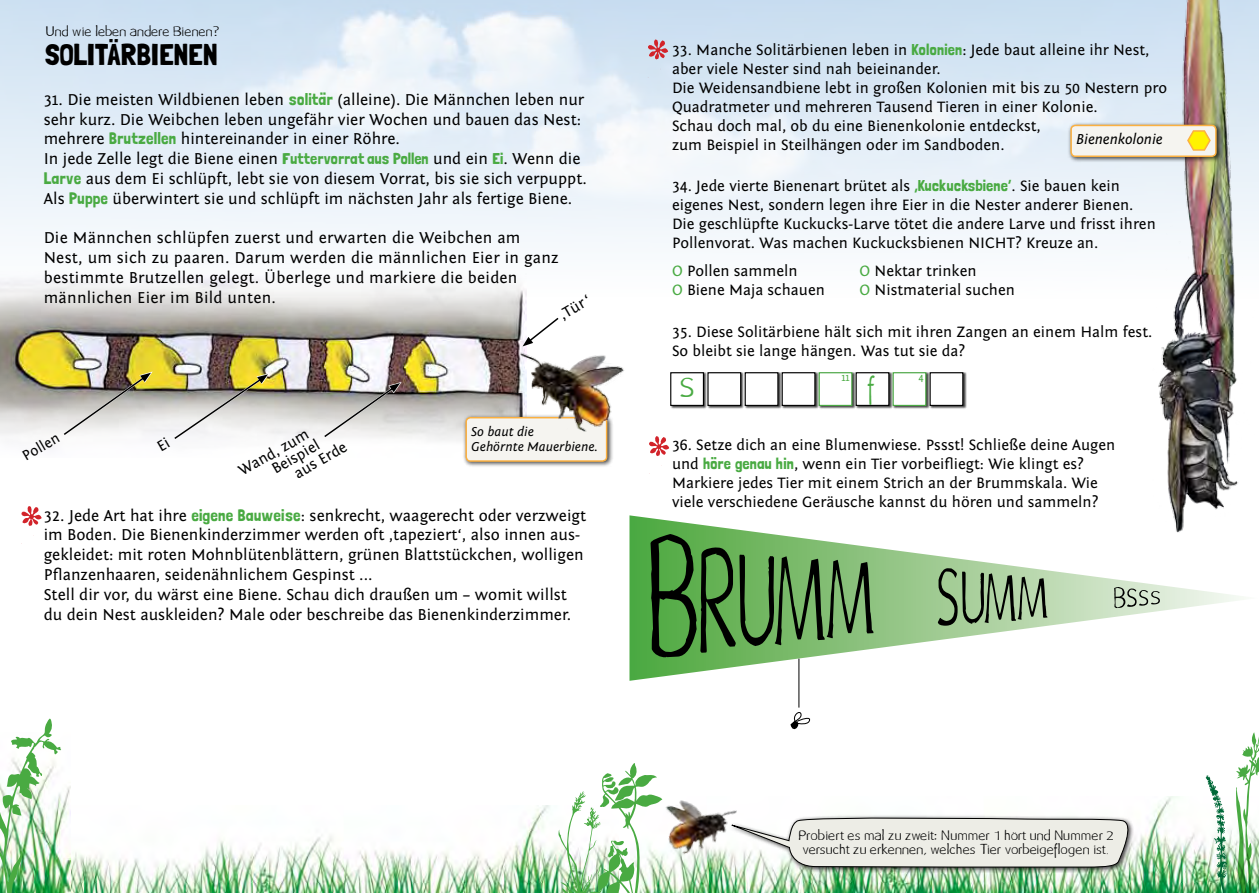
<style>
.page{position:relative;width:1259px;height:893px;background:#fff}
.page>*{position:absolute;margin:0;border:0;box-sizing:border-box;transform-origin:0 0}
.t1{font:60px "Blume";color:#d2232a}
.t2{font:30px "Londrina Solid";letter-spacing:-.01em;color:#000}
.t3{font:24px "Blume";color:#49aa42}
.t4{font:16.5px/19.8px "Fontin Sans";color:#000}
.t5{font:15.75px/18.9px "Fontin Sans";color:#000}
.t6{font:italic 15px "Fontin Sans";color:#000}
.t7{font:15px "Fontin Sans";color:#000}
.t8{font:italic 13.5px/15px "Fontin Sans";color:#000}
.t9{font:12px/14.4px "Blume";letter-spacing:.025em;color:#000;text-align:center}
.t10{font:10.5px "Fontin Sans";color:#49aa42}
.s1{font-family:"Londrina Solid";color:#49aa42}
.s2{font-family:"Londrina Solid";font-size:15.75px;color:#49aa42}
.s3{color:#49aa42}
</style>
<div class="page">
<svg style="left:0;top:0;width:1152px;height:244px"></svg>
<img style="left:1152px;top:0;width:107px;height:515px">
<img style="left:71px;top:806px;width:487px;height:87px">
<img style="left:662px;top:797px;width:573px;height:96px">
<img style="left:0;top:277px;width:527px;height:170px">
<img style="left:61px;top:786px;width:10px;height:107px">
<div style="left:1067px;top:122px;width:155px;height:41px;background:#000;opacity:.75"></div>
<div style="left:1071px;top:125px;width:145px;height:31px;background:#f5f4f0;border-radius:4px"></div>
<div style="left:1070px;top:125px;width:146px;height:32px;border:2px solid #fbb040;border-radius:4px"></div>
<svg style="left:1187px;top:130px;width:24px;height:21px"></svg>
<svg style="left:629px;top:515px;width:615px;height:166px"></svg>
<hr style="left:798px;top:659px;width:1px;height:49px;background:#000">
<img style="left:0;top:719px;width:61px;height:174px">
<svg style="left:1235px;top:732px;width:24px;height:161px"></svg>
<div style="left:462px;top:414px;width:151px;height:54px;background:#000;opacity:.75"></div>
<div style="left:466px;top:418px;width:140px;height:43px;background:#f5f4f0;border-radius:4px"></div>
<div style="left:465px;top:417px;width:142px;height:45px;border:2px solid #fbb040;border-radius:4px"></div>
<img style="left:518px;top:347px;width:106px;height:85px">
<svg style="left:558px;top:763px;width:104px;height:130px"></svg>
<img style="left:1205px;top:775px;width:22px;height:118px">
<svg style="left:650px;top:534px;width:223px;height:123px;background:#5a8c4f"></svg>
<svg style="left:938px;top:568px;width:109px;height:58px;background:#85a07c"></svg>
<svg style="left:1114px;top:587px;width:46px;height:21px"></svg>
<svg style="left:790px;top:712px;width:21px;height:18px"></svg>
<div style="left:669px;top:372px;width:38px;height:37px;background:#000;opacity:.75"></div>
<div style="left:671px;top:373px;width:32px;height:32px;background:#fff"></div>
<div style="left:670px;top:372px;width:34px;height:34px;border:1px solid #000"></div>
<div style="left:707px;top:372px;width:38px;height:37px;background:#000;opacity:.75"></div>
<div style="left:708px;top:373px;width:32px;height:32px;background:#fff"></div>
<div style="left:707px;top:372px;width:34px;height:34px;border:1px solid #000"></div>
<div style="left:744px;top:372px;width:38px;height:37px;background:#000;opacity:.75"></div>
<div style="left:745px;top:373px;width:33px;height:32px;background:#fff"></div>
<div style="left:744px;top:372px;width:34px;height:34px;border:1px solid #000"></div>
<div style="left:781px;top:372px;width:38px;height:37px;background:#000;opacity:.75"></div>
<div style="left:782px;top:373px;width:33px;height:32px;background:#fff"></div>
<div style="left:781px;top:372px;width:34px;height:34px;border:1px solid #000"></div>
<div style="left:818px;top:372px;width:38px;height:37px;background:#000;opacity:.75"></div>
<div style="left:818px;top:372px;width:34px;height:34px;background:#fff;border:1px solid #49aa42"></div>
<div style="left:855px;top:372px;width:38px;height:37px;background:#000;opacity:.75"></div>
<div style="left:856px;top:373px;width:33px;height:32px;background:#fff"></div>
<div style="left:855px;top:372px;width:34px;height:34px;border:1px solid #000"></div>
<div style="left:892px;top:372px;width:38px;height:37px;background:#000;opacity:.75"></div>
<div style="left:892px;top:372px;width:34px;height:34px;background:#fff;border:1px solid #49aa42"></div>
<div style="left:929px;top:372px;width:38px;height:37px;background:#000;opacity:.75"></div>
<div style="left:930px;top:373px;width:32px;height:32px;background:#fff"></div>
<div style="left:929px;top:372px;width:34px;height:34px;border:1px solid #000"></div>
<svg style="left:323px;top:382px;width:78px;height:57px"></svg>
<svg style="left:522px;top:316px;width:37px;height:31px"></svg>
<div style="left:729px;top:814px;width:405px;height:59px;background:#000;opacity:.75"></div>
<svg style="left:718px;top:816px;width:418px;height:52px;background:#e0e1da"></svg>
<img style="left:651px;top:791px;width:87px;height:73px">
<img style="left:62px;top:371px;width:208px;height:76px">
<p class="t9" style="left:46px;top:25px;width:175px">Und wie leben andere Bienen?</p>
<h2 class="t2" style="left:44px;top:37px;width:175px">Solitärbienen</h2>
<p class="t4" style="left:44px;top:90px;width:545px">31. Die meisten Wildbienen leben <span class="s1">solitär</span> (alleine). Die Männchen leben nur sehr kurz. Die Weibchen leben ungefähr vier Wochen und bauen das Nest: mehrere <span class="s1">Brutzellen</span> hintereinander in einer Röhre.<br>In jede Zelle legt die Biene einen <span class="s2">Futtervorrat aus Pollen</span> und ein <span class="s2">Ei</span>. Wenn die <span class="s1">Larve</span> aus dem Ei schlüpft, lebt sie von diesem Vorrat, bis sie sich verpuppt.<br>Als <span class="s1">Puppe</span> überwintert sie und schlüpft im nächsten Jahr als fertige Biene.</p>
<p class="t4" style="left:44px;top:228px;width:516px">Die Männchen schlüpfen zuerst und erwarten die Weibchen am Nest, um sich zu paaren. Darum werden die männlichen Eier in ganz bestimmte Brutzellen gelegt. Überlege und markiere die beiden männlichen Eier im Bild unten.</p>
<p class="t5" style="left:555px;top:307px;width:35px;rotate:-30deg">‚Tür‘</p>
<p class="t7" style="left:19px;top:450px;width:42px;rotate:-30deg">Pollen</p>
<p class="t5" style="left:235px;top:464px;width:80px;rotate:-30deg">Wand, zum</p>
<p class="t5" style="left:268px;top:462px;width:54px;rotate:-30deg">Beispiel</p>
<p class="t5" style="left:290px;top:466px;width:60px;rotate:-30deg">aus Erde</p>
<p class="t8" style="left:471px;top:424px;width:128px">So baut die<br>Gehörnte Mauerbiene.</p>
<h1 class="t1" style="left:20px;top:499px;width:25px">*</h1>
<p class="t4" style="left:44px;top:506px;width:544px">32. Jede Art hat ihre <span class="s1">eigene Bauweise</span>: senkrecht, waagerecht oder verzweigt im Boden. Die Bienenkinderzimmer werden oft ‚tapeziert‘, also innen aus&shy;gekleidet: mit roten Mohnblütenblättern, grünen Blattstückchen, wolligen Pflanzenhaaren, seidenähnlichem Gespinst ...<br>Stell dir vor, du wärst eine Biene. Schau dich draußen um – womit willst du dein Nest auskleiden? Male oder beschreibe das Bienenkinderzimmer.</p>
<h1 class="t1" style="left:647px;top:32px;width:25px">*</h1>
<p class="t5" style="left:672px;top:41px;width:496px">33. Manche Solitärbienen leben in <span class="s1">Kolonien</span>: Jede baut alleine ihr Nest, aber viele Nester sind nah beieinander.<br>Die Weidensandbiene lebt in großen Kolonien mit bis zu 50 Nestern pro Quadratmeter und mehreren Tausend Tieren in einer Kolonie.<br>Schau doch mal, ob du eine Bienenkolonie entdeckst,<br>zum Beispiel in Steilhängen oder im Sandboden.</p>
<p class="t5" style="left:672px;top:177px;width:485px">34. Jede vierte Bienenart brütet als <span class="s1">‚Kuckucksbiene‘</span>. Sie bauen kein eigenes Nest, sondern legen ihre Eier in die Nester anderer Bienen.<br>Die geschlüpfte Kuckucks-Larve tötet die andere Larve und frisst ihren Pollenvorat. Was machen Kuckucksbienen NICHT? Kreuze an.</p>
<p class="t5" style="left:672px;top:262px;width:127px"><span class="s3">O</span> Pollen sammeln</p>
<p class="t5" style="left:859px;top:262px;width:118px"><span class="s3">O</span> Nektar trinken</p>
<p class="t5" style="left:672px;top:281px;width:154px"><span class="s3">O</span> Biene Maja schauen</p>
<p class="t5" style="left:859px;top:281px;width:157px"><span class="s3">O</span> Nistmaterial suchen</p>
<p class="t5" style="left:672px;top:322px;width:482px">35. Diese Solitärbiene hält sich mit ihren Zangen an einem Halm fest.<br>So bleibt sie lange hängen. Was tut sie da?</p>
<p class="t6" style="left:1076px;top:131px;width:88px">Bienenkolonie</p>
<h3 class="t3" style="left:679px;top:374px;width:18px">S</h3>
<h3 class="t3" style="left:867px;top:374px;width:8px">f</h3>
<p class="t10" style="left:918px;top:372px;width:7px">4</p>
<p class="t10" style="left:841px;top:372px;width:10px">11</p>
<h1 class="t1" style="left:648px;top:429px;width:25px">*</h1>
<p class="t5" style="left:672px;top:436px;width:445px">36. Setze dich an eine Blumenwiese. Pssst! Schließe deine Augen und <span class="s1">höre genau hin</span>, wenn ein Tier vorbeifliegt: Wie klingt es?<br>Markiere jedes Tier mit einem Strich an der Brummskala. Wie viele verschiedene Geräusche kannst du hören und sammeln?</p>
<p class="t9" style="left:798px;top:829px;width:316px">Probiert es mal zu zweit: Nummer 1 hört und Nummer 2 versucht zu erkennen, welches Tier vorbeigeflogen ist.</p>
</div>
